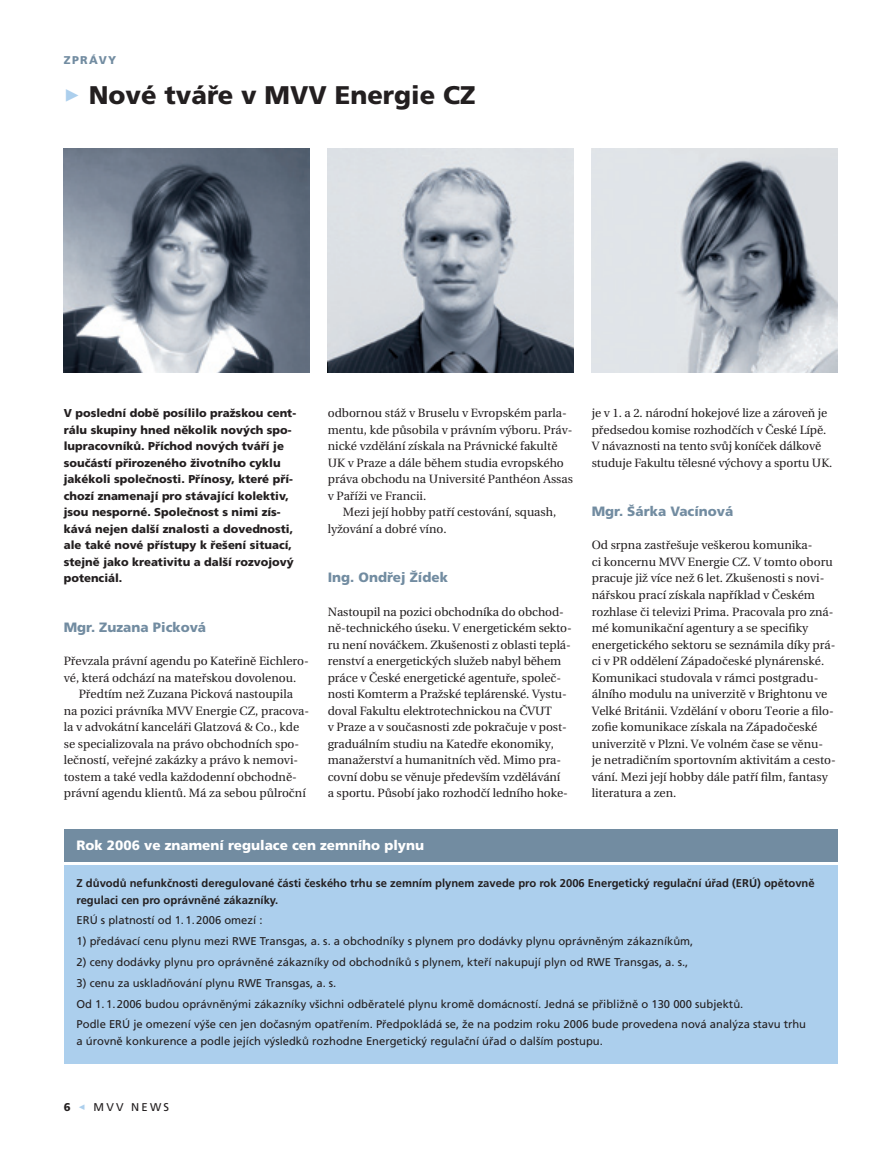
<style>
.page{position:relative;width:893px;height:1149px;background:#fff}
.page>*{position:absolute;margin:0;border:0;box-sizing:border-box;transform-origin:0 0}
.t1{font:25.5px "Frutiger Black OT";color:#231f20}
.t2{font:13.5px "Frutiger Black OT";color:#728ca1}
.t3{font:13.5px "Frutiger Black OT";color:#fff}
.t4{font:12px/16.5px "Utopia";color:#231f20}
.t5{font:11.4px/16.5px "Frutiger Black OT";color:#231f20}
.t6{font:11.25px/20.7px "Frutiger OT";color:#231f20}
.t7{font:700 11.25px/16.5px "Frutiger OT";color:#231f20}
.t8{font:11.25px "Frutiger Black OT";color:#728ca1}
.s1{font-family:"FF Dingbests";color:#accfed}
</style>
<div class="page">
<div style="left:65px;top:829px;width:773px;height:32px;background:#728ca1"></div>
<div style="left:65px;top:865px;width:773px;height:198px;background:#accfed"></div>
<img style="left:64px;top:148px;width:246px;height:224px">
<img style="left:328px;top:148px;width:246px;height:224px">
<img style="left:592px;top:148px;width:246px;height:224px">
<p class="t8" style="left:64px;top:53px;width:54px">zp rávy</p>
<h1 class="t1" style="left:64px;top:81px;width:413px"><span class="s1">&gt;</span> Nové tváře v MVV Energie CZ</h1>
<p class="t5" style="left:64px;top:405px;width:234px">V poslední době posílilo pražskou cent&shy;rálu skupiny hned několik nových spo&shy;lupracovníků. Příchod nových tváří je součástí přirozeného životního cyklu jakékoli společnosti. Přínosy, které pří&shy;chozí znamenají pro stávající kolektiv, jsou nesporné. Společnost s nimi zís&shy;kává nejen další znalosti a dovednosti, ale také nové přístupy k řešení situací, stejně jako kreativitu a další rozvojový potenciál.</p>
<p class="t2" style="left:64px;top:619px;width:144px">Mgr. Zuzana Picková</p>
<p class="t4" style="left:64px;top:652px;width:247px">Převzala právní agendu po Kateřině Eichlero&shy;vé, která odchází na mateřskou dovolenou.</p>
<p class="t4" style="left:64px;top:685px;width:247px;text-indent:15px">Předtím než Zuzana Picková nastoupila na pozici právníka MVV Energie CZ, pracova&shy;la v advokátní kanceláři Glatzová &amp; Co., kde se specializovala na právo obchodních spo&shy;lečností, veřejné zakázky a právo k nemovi&shy;tostem a také vedla každodenní obchodně&shy;právní agendu klientů. Má za sebou půlroční</p>
<p class="t4" style="left:328px;top:405px;width:247px">odbornou stáž v Bruselu v Evropském parla&shy;mentu, kde působila v právním výboru. Práv&shy;nické vzdělání získala na Právnické fakultě UK v Praze a dále během studia evropského práva obchodu na Université Panthéon Assas v Paříži ve Francii.</p>
<p class="t4" style="left:328px;top:504px;width:230px;text-indent:15px">Mezi její hobby patří cestování, squash, lyžování a dobré víno.</p>
<p class="t2" style="left:328px;top:570px;width:122px">Ing. Ondřej Žídek</p>
<p class="t4" style="left:328px;top:603px;width:246px">Nastoupil na pozici obchodníka do obchod&shy;ně-technického úseku. V energetickém sekto&shy;ru není nováčkem. Zkušenosti z oblasti teplá&shy;renství a energetických služeb nabyl během práce v České energetické agentuře, společ&shy;nosti Komterm a Pražské teplárenské. Vystu&shy;doval Fakultu elektrotechnickou na ČVUT<br>v Praze a v současnosti zde pokračuje v post&shy;graduálním studiu na Katedře ekonomiky, manažerství a humanitních věd. Mimo pra&shy;covní dobu se věnuje především vzdělávání<br>a sportu. Působí jako rozhodčí ledního hoke-</p>
<p class="t4" style="left:592px;top:405px;width:242px">je v 1. a 2. národní hokejové lize a zároveň je předsedou komise rozhodčích v České Lípě.<br>V návaznosti na tento svůj koníček dálkově studuje Fakultu tělesné výchovy a sportu UK.</p>
<p class="t2" style="left:592px;top:504px;width:143px">Mgr. Šárka Vacínová</p>
<p class="t4" style="left:592px;top:537px;width:246px">Od srpna zastřešuje veškerou komunika-<br>ci koncernu MVV Energie CZ. V tomto oboru pracuje již více než 6 let. Zkušenosti s novi&shy;nářskou prací získala například v Českém rozhlase či televizi Prima. Pracovala pro zná&shy;mé komunikační agentury a se specifiky energetického sektoru se seznámila díky prá&shy;ci v PR oddělení Západočeské plynárenské.<br>Komunikaci studovala v rámci postgradu&shy;álního modulu na univerzitě v Brightonu ve Velké Británii. Vzdělání v oboru Teorie a filo&shy;zofie komunikace získala na Západočeské univerzitě v Plzni. Ve volném čase se věnu-<br>je netradičním sportovním aktivitám a cesto&shy;vání. Mezi její hobby dále patří film, fantasy literatura a zen.</p>
<p class="t3" style="left:77px;top:837px;width:349px">Rok 2006 ve znamení regulace cen zemního plynu</p>
<p class="t7" style="left:77px;top:874px;width:740px">Z důvodů nefunkčnosti deregulované části českého trhu se zemním plynem zavede pro rok 2006 Energetický regulační úřad (ERÚ) opětovně regulaci cen pro oprávněné zákazníky.</p>
<p class="t6" style="left:77px;top:909px;width:188px">ERÚ s platností od 1.1.2006 omezí :</p>
<p class="t6" style="left:77px;top:930px;width:618px">1) předávací cenu plynu mezi RWE Transgas, a. s. a obchodníky s plynem pro dodávky plynu oprávněným zákazníkům,</p>
<p class="t6" style="left:77px;top:951px;width:613px">2) ceny dodávky plynu pro oprávněné zákazníky od obchodníků s plynem, kteří nakupují plyn od RWE Transgas, a. s.,</p>
<p class="t6" style="left:77px;top:972px;width:731px">3) cenu za uskladňování plynu RWE Transgas, a. s.<br>Od 1.1.2006 budou oprávněnými zákazníky všichni odběratelé plynu kromě domácností. Jedná se přibližně o 130 000 subjektů.<br>Podle ERÚ je omezení výše cen jen dočasným opatřením. Předpokládá se, že na podzim roku 2006 bude provedena nová analýza stavu trhu</p>
<p class="t6" style="left:77px;top:1030px;width:528px">a úrovně konkurence a podle jejích výsledků rozhodne Energetický regulační úřad o dalším postupu.</p>
<p class="t6" style="left:78px;top:1095px;width:92px"><span class="s1">&lt;</span> MVV NEWS</p>
</div>
